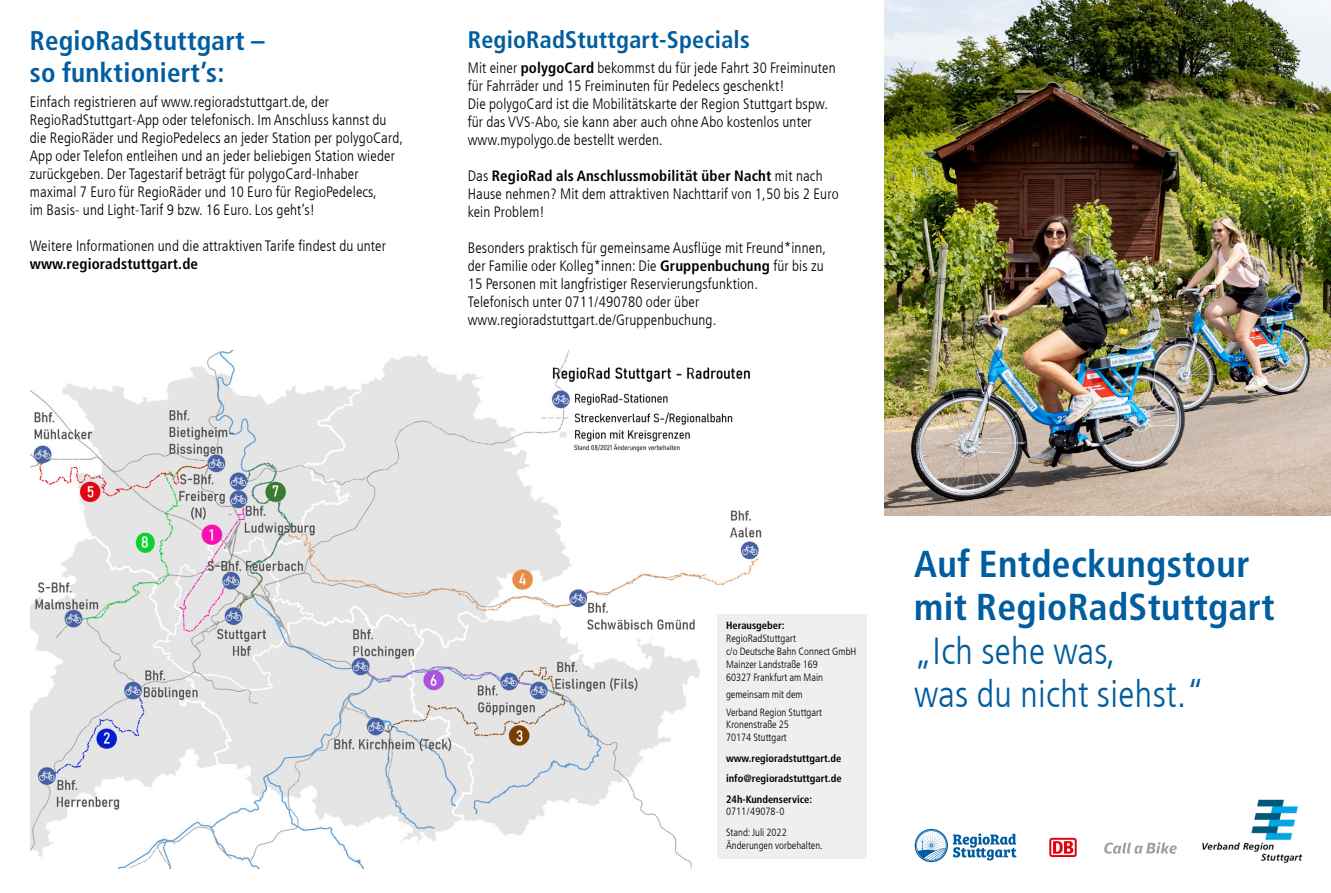
<style>
.page{position:relative;width:1331px;height:893px;background:#fff}
.page>*{position:absolute;margin:0;border:0;box-sizing:border-box;transform-origin:0 0}
.t1{font:700 condensed 37.5px/43.5px "Frutiger LT Com";letter-spacing:.01em;color:#005d9f}
.t2{font:300 condensed 37.5px/43.5px "Frutiger LT Com";letter-spacing:.01em;color:#005d9f}
.t3{font:700 condensed 27px/31.5px "Frutiger LT Com";letter-spacing:.01em;color:#005d9f}
.t4{font:700 condensed 24px "Frutiger LT Com";letter-spacing:.01em;color:#005d9f}
.t5{font:300 condensed 15px/18px "Frutiger LT Com";letter-spacing:.01em;color:#000}
.t6{font:700 condensed 15px "Frutiger LT Com";letter-spacing:.01em;color:#000}
.t7{font:300 condensed 10.5px/12.9px "Frutiger LT Com";color:#000}
.t8{font:700 condensed 10.5px/20.4px "Frutiger LT Com";color:#000;text-align:justify}
.s1{font-weight:700}
</style>
<div class="page">
<img style="left:30px;top:350px;width:732px;height:518px">
<svg style="left:915px;top:829px;width:101px;height:33px"></svg>
<svg style="left:1104px;top:842px;width:73px;height:12px"></svg>
<svg style="left:1049px;top:838px;width:28px;height:19px"></svg>
<img style="left:884px;top:0;width:447px;height:516px">
<img style="left:1202px;top:799px;width:101px;height:64px">
<div style="left:717px;top:615px;width:149px;height:244px;background:#efeff1"></div>
<h2 class="t3" style="left:30px;top:25px;width:236px">RegioRadStuttgart – so funktioniert’s:</h2>
<p class="t5" style="left:30px;top:93px;width:375px">Einfach registrieren auf www.regioradstuttgart.de, der RegioRadStuttgart-App oder telefonisch. Im Anschluss kannst du die RegioRäder und RegioPedelecs an jeder Station per polygoCard, App oder Telefon entleihen und an jeder beliebigen Station wieder zurückgeben. Der Tagestarif beträgt für polygoCard-Inhaber maximal 7 Euro für RegioRäder und 10 Euro für RegioPedelecs,<br>im Basis- und Light-Tarif 9 bzw. 16 Euro. Los geht’s!</p>
<p class="t5" style="left:30px;top:237px;width:358px">Weitere Informationen und die attraktiven Tarife findest du unter</p>
<p class="t6" style="left:30px;top:255px;width:170px">www.regioradstuttgart.de</p>
<h3 class="t4" style="left:468px;top:25px;width:284px">RegioRadStuttgart-Specials</h3>
<p class="t5" style="left:468px;top:59px;width:369px">Mit einer <span class="s1">polygoCard</span> bekommst du für jede Fahrt 30 Freiminuten für Fahrräder und 15 Freiminuten für Pedelecs geschenkt!<br>Die polygoCard ist die Mobilitätskarte der Region Stuttgart bspw. für das VVS-Abo, sie kann aber auch ohne Abo kostenlos unter www.mypolygo.de bestellt werden.</p>
<p class="t5" style="left:468px;top:167px;width:372px">Das <span class="s1">RegioRad als Anschlussmobilität über Nacht</span> mit nach<br>Hause nehmen? Mit dem attraktiven Nachttarif von 1,50 bis 2 Euro kein Problem!</p>
<p class="t5" style="left:468px;top:239px;width:360px">Besonders praktisch für gemeinsame Ausflüge mit Freund*innen, der Familie oder Kolleg*innen: Die <span class="s1">Gruppenbuchung</span> für bis zu 15 Personen mit langfristiger Reservierungsfunktion.<br>Telefonisch unter 0711/490780 oder über www.regioradstuttgart.de/Gruppenbuchung.</p>
<p class="t8" style="left:726px;top:615px;width:60px">Herausgeber:</p>
<p class="t7" style="left:726px;top:632px;width:132px">RegioRadStuttgart<br>c/o Deutsche Bahn Connect GmbH<br>Mainzer Landstraße 169<br>60327 Frankfurt am Main</p>
<p class="t7" style="left:726px;top:686px;width:97px;line-height:17.4px">gemeinsam mit dem<br>Verband Region Stuttgart</p>
<p class="t7" style="left:726px;top:718px;width:64px">Kronenstraße 25<br>70174 Stuttgart</p>
<p class="t8" style="left:726px;top:748px;width:117px">www.regioradstuttgart.de info@regioradstuttgart.de 24h-Kundenservice:</p>
<p class="t7" style="left:726px;top:802px;width:62px;line-height:20.4px">0711/ 49078-0<br>Stand: Juli 2022</p>
<p class="t7" style="left:726px;top:839px;width:98px">Änderungen vorbehalten.</p>
<h1 class="t1" style="left:914px;top:542px;width:362px">Auf Entdeckungstour mit RegioRadStuttgart</h1>
<h1 class="t2" style="left:914px;top:629px;width:292px">„Ich sehe was,<br>was du nicht siehst.“</h1>
</div>
